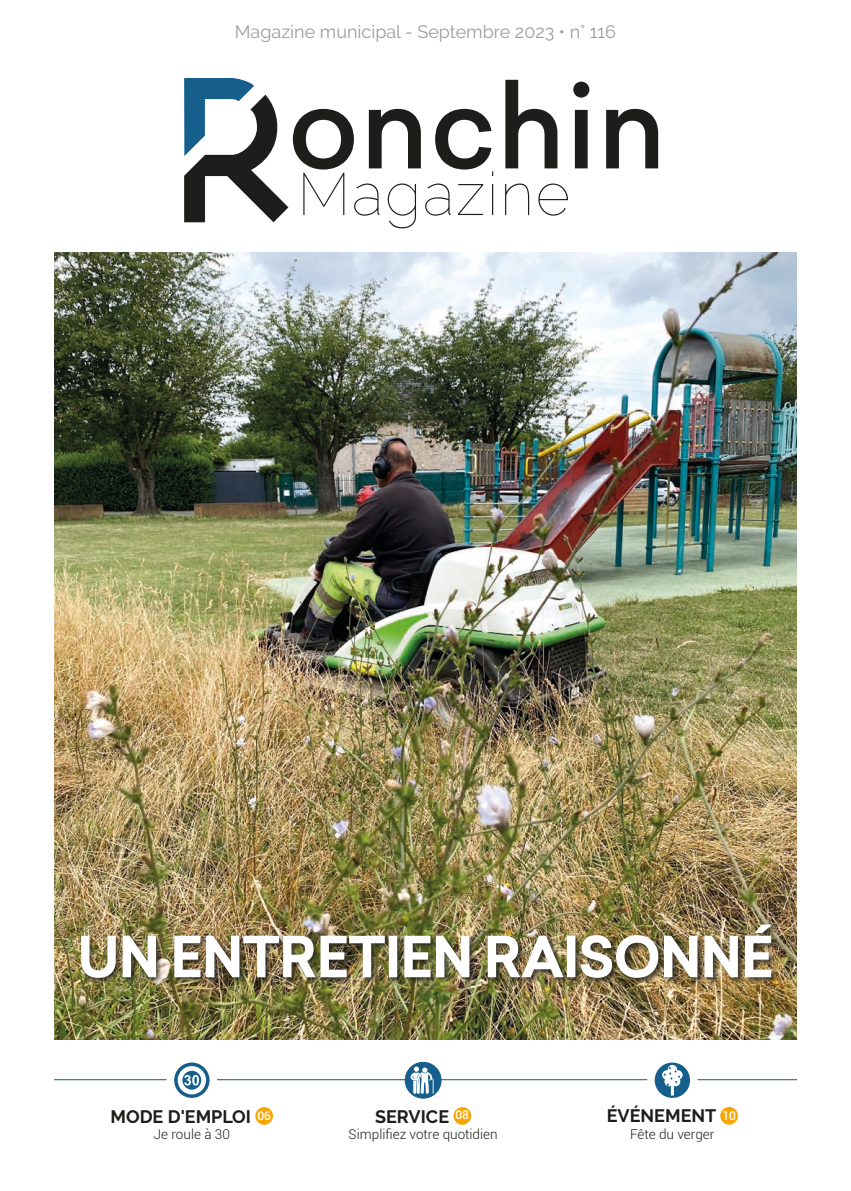
<style>
.page{position:relative;width:851px;height:1191px;background:#fff}
.page>*{position:absolute;margin:0;border:0;box-sizing:border-box;transform-origin:0 0}
.t1{font:100 59.85px "Raleway";letter-spacing:.03em;color:#1d1d1b}
.t2{font:18px "Raleway";color:#9d9d9d}
.t3{font:700 18px "Raleway";color:#1d1d1b}
.t4{font:300 13.5px "Roboto";color:#1d1d1b}
.t5{font:500 12px "Roboto";color:#fff}
</style>
<div class="page">
<svg style="left:184px;top:78px;width:474px;height:144px"></svg>
<img style="left:54px;top:252px;width:742px;height:787px">
<div style="left:79px;top:923px;width:700px;height:62px;background:#1d1d1b;opacity:.75"></div>
<img style="left:81px;top:924px;width:691px;height:54px">
<hr style="left:54px;top:1079px;width:742px;height:1px;background:#165e8c">
<svg style="left:176px;top:1064px;width:32px;height:32px"></svg>
<div style="left:167px;top:1055px;width:50px;height:50px;border:8px solid #fff;border-radius:50%"></div>
<div style="left:255px;top:1107px;width:18px;height:17px;background:#f7a600;border-radius:50%"></div>
<div style="left:405px;top:1062px;width:36px;height:36px;background:#165e8c;border-radius:50%"></div>
<svg style="left:410px;top:1066px;width:23px;height:28px"></svg>
<div style="left:405px;top:1062px;width:36px;height:36px;border:1px solid #165e8c;border-radius:50%"></div>
<div style="left:453px;top:1107px;width:18px;height:17px;background:#f7a600;border-radius:50%"></div>
<svg style="left:650px;top:1058px;width:43px;height:43px"></svg>
<svg style="left:662px;top:1065px;width:20px;height:30px"></svg>
<div style="left:647px;top:1055px;width:50px;height:50px;border:8px solid #fff;border-radius:50%"></div>
<div style="left:720px;top:1107px;width:17px;height:17px;background:#f7a600;border-radius:50%"></div>
<p class="t2" style="left:235px;top:21px;width:382px">Magazine municipal - Septembre 2023 • n° 116</p>
<p class="t1" style="left:297px;top:159px;width:274px">Magazine</p>
<p class="t3" style="left:110px;top:1106px;width:142px">MODE D'EMPLOI</p>
<p class="t5" style="left:257px;top:1107px;width:15px">06</p>
<p class="t4" style="left:154px;top:1125px;width:77px">Je roule à 30</p>
<p class="t3" style="left:375px;top:1106px;width:75px">SERVICE</p>
<p class="t5" style="left:455px;top:1106px;width:15px">08</p>
<p class="t4" style="left:348px;top:1124px;width:151px">Simplifiez votre quotidien</p>
<p class="t3" style="left:606px;top:1105px;width:111px">ÉVÉNEMENT</p>
<p class="t5" style="left:722px;top:1106px;width:15px">10</p>
<p class="t4" style="left:630px;top:1124px;width:86px">Fête du verger</p>
</div>
